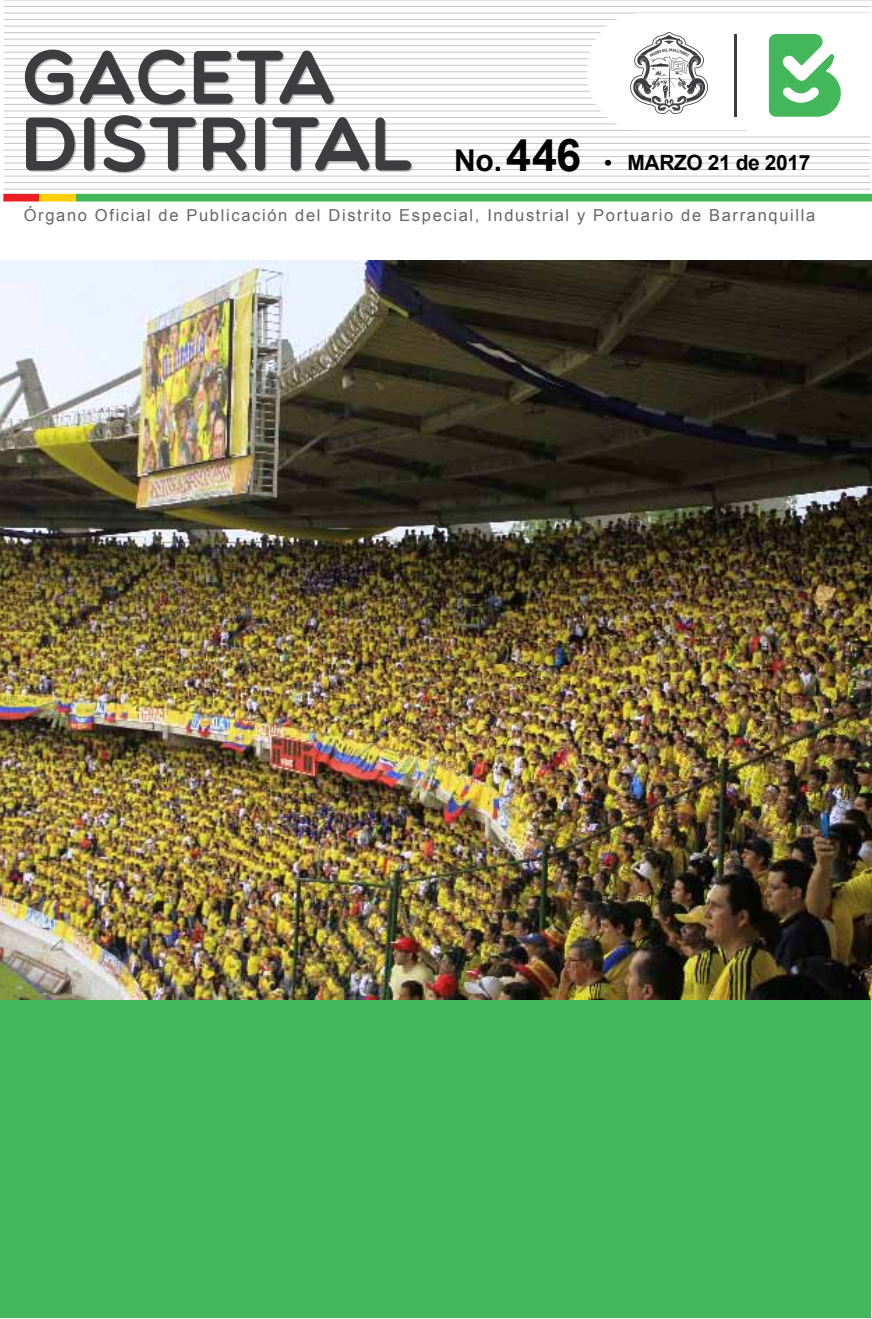
<style>
.page{position:relative;width:872px;height:1319px;background:#fff}
.page>*{position:absolute;margin:0;border:0;box-sizing:border-box;transform-origin:0 0}
.t1{font:76.2px/66.6px "Multicolore";color:#3d3c3e}
.t2{font:700 21px "Arial";letter-spacing:-.02em;color:#000}
.t3{font:16.5px "Arial";letter-spacing:.1em;color:#656669}
.s1{font-size:30px}
.s2{font-size:45px}
</style>
<div class="page">
<hr style="left:4px;top:0;width:868px;height:1px;background:#c7c8ca">
<hr style="left:4px;top:6px;width:866px;height:1px;background:#c7c8ca">
<hr style="left:4px;top:13px;width:866px;height:1px;background:#c7c8ca">
<hr style="left:4px;top:58px;width:866px;height:1px;background:#c7c8ca">
<hr style="left:4px;top:65px;width:866px;height:1px;background:#c7c8ca">
<hr style="left:4px;top:71px;width:866px;height:1px;background:#c7c8ca">
<hr style="left:4px;top:78px;width:866px;height:1px;background:#c7c8ca">
<hr style="left:4px;top:84px;width:866px;height:1px;background:#c7c8ca">
<hr style="left:4px;top:91px;width:866px;height:1px;background:#c7c8ca">
<hr style="left:4px;top:97px;width:866px;height:1px;background:#c7c8ca">
<hr style="left:4px;top:104px;width:866px;height:1px;background:#c7c8ca">
<hr style="left:4px;top:110px;width:866px;height:1px;background:#c7c8ca">
<hr style="left:4px;top:117px;width:868px;height:1px;background:#c7c8ca">
<hr style="left:4px;top:19px;width:866px;height:1px;background:#c7c8ca">
<hr style="left:4px;top:26px;width:866px;height:1px;background:#c7c8ca">
<hr style="left:4px;top:32px;width:866px;height:1px;background:#c7c8ca">
<hr style="left:4px;top:39px;width:866px;height:1px;background:#c7c8ca">
<hr style="left:4px;top:45px;width:866px;height:1px;background:#c7c8ca">
<hr style="left:4px;top:52px;width:866px;height:1px;background:#c7c8ca">
<hr style="left:4px;top:123px;width:866px;height:1px;background:#c7c8ca">
<hr style="left:4px;top:130px;width:866px;height:1px;background:#c7c8ca">
<hr style="left:4px;top:175px;width:866px;height:2px;background:#c7c8ca">
<hr style="left:4px;top:182px;width:866px;height:1px;background:#c7c8ca">
<hr style="left:4px;top:189px;width:866px;height:1px;background:#c7c8ca">
<hr style="left:4px;top:136px;width:866px;height:1px;background:#c7c8ca">
<hr style="left:4px;top:143px;width:866px;height:1px;background:#c7c8ca">
<hr style="left:4px;top:149px;width:866px;height:1px;background:#c7c8ca">
<hr style="left:4px;top:156px;width:866px;height:1px;background:#c7c8ca">
<hr style="left:4px;top:162px;width:866px;height:1px;background:#c7c8ca">
<hr style="left:4px;top:169px;width:866px;height:1px;background:#c7c8ca">
<div style="left:76px;top:194px;width:796px;height:7px;background:#44b75b"></div>
<div style="left:3px;top:194px;width:36px;height:7px;background:#ed1d24"></div>
<div style="left:39px;top:194px;width:37px;height:7px;background:#ffcf01"></div>
<div style="left:587px;top:13px;width:285px;height:117px;background:#fff;border-radius:55px"></div>
<div style="left:747px;top:13px;width:125px;height:117px;background:#fff"></div>
<svg style="left:769px;top:34px;width:71px;height:83px"></svg>
<svg style="left:630px;top:32px;width:78px;height:82px"></svg>
<hr style="left:734px;top:34px;width:2px;height:83px;background:#3d3c3e">
<div style="left:1px;top:1000px;width:870px;height:317px;background:#43b75b"></div>
<img style="left:1px;top:261px;width:871px;height:738px">
<h1 class="t1" style="left:21px;top:41px;width:394px">GACETA<br>DISTRITAL</h1>
<p class="t3" style="left:24px;top:205px;width:793px">Órgano Oficial de Publicación del Distrito Especial, Industrial y Portuario de Barranquilla</p>
<p class="t2" style="left:454px;top:148px;width:357px"><span class="s1">No.</span> <span class="s2">446</span> • MARZO 21 de 2017</p>
</div>
